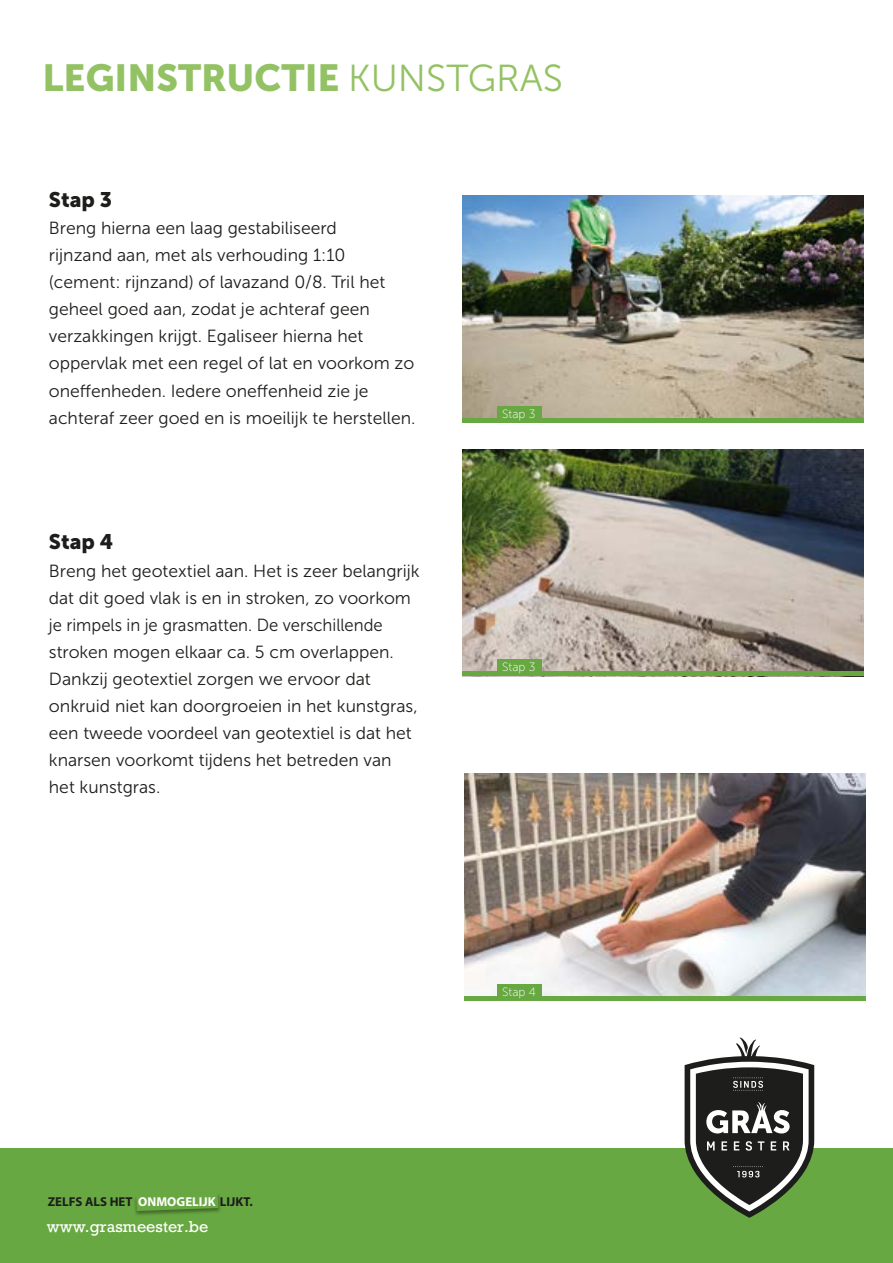
<style>
.page{position:relative;width:893px;height:1263px;background:#fff}
.page>*{position:absolute;margin:0;border:0;box-sizing:border-box;transform-origin:0 0}
.t1{font:37.5px "Museo Sans 900";color:#93c264}
.t2{font:21px "Museo Sans 900";color:#1d1d1b}
.t3{font:17.55px/27px "Museo Sans 300";color:#1d1d1b}
.t4{font:15px "Rockwell";color:#fff}
.t5{font:700 12.9px "Myriad Pro";color:#1d1d1b}
.t6{font:12px "Museo Sans 100";color:#fff}
.s1{font-family:"Museo Sans 300"}
.s2{color:#fff}
</style>
<div class="page">
<div style="left:0;top:1148px;width:893px;height:115px;background:#68a842"></div>
<svg style="left:685px;top:1037px;width:129px;height:181px"></svg>
<img style="left:135px;top:1194px;width:86px;height:21px">
<svg style="left:136px;top:1194px;width:82px;height:17px"></svg>
<img style="left:462px;top:196px;width:402px;height:223px">
<hr style="left:462px;top:419px;width:402px;height:4px;background:#68a842">
<img style="left:462px;top:449px;width:402px;height:223px">
<hr style="left:462px;top:672px;width:402px;height:4px;background:#68a842">
<img style="left:464px;top:774px;width:401px;height:222px">
<div style="left:464px;top:996px;width:401px;height:5px;background:#68a842"></div>
<div style="left:497px;top:406px;width:45px;height:17px;background:#68a842"></div>
<div style="left:497px;top:659px;width:45px;height:17px;background:#68a842"></div>
<div style="left:497px;top:984px;width:45px;height:17px;background:#68a842"></div>
<h1 class="t1" style="left:43px;top:56px;width:522px">LEGINSTRUCTIE <span class="s1">KUNSTGRAS</span></h1>
<p class="t2" style="left:49px;top:188px;width:65px">Stap 3</p>
<p class="t3" style="left:49px;top:215px;width:368px">Breng hierna een laag gestabiliseerd<br>rijnzand aan, met als verhouding 1:10 (cement: rijnzand) of lavazand 0/8. Tril het geheel goed aan, zodat je achteraf geen verzakkingen krijgt. Egaliseer hierna het oppervlak met een regel of lat en voorkom zo oneffenheden. Iedere oneffenheid zie je achteraf zeer goed en is moeilijk te herstellen.</p>
<p class="t2" style="left:49px;top:530px;width:66px">Stap 4</p>
<p class="t3" style="left:49px;top:557px;width:372px">Breng het geotextiel aan. Het is zeer belangrijk dat dit goed vlak is en in stroken, zo voorkom je rimpels in je grasmatten. De verschillende stroken mogen elkaar ca. 5 cm overlappen.<br>Dankzij geotextiel zorgen we ervoor dat onkruid niet kan doorgroeien in het kunstgras, een tweede voordeel van geotextiel is dat het knarsen voorkomt tijdens het betreden van het kunstgras.</p>
<p class="t5" style="left:48px;top:1193px;width:206px">ZELFS ALS HET <span class="s2">ONMOGELIJK</span> LIJKT.</p>
<p class="t4" style="left:47px;top:1217px;width:163px">www.grasmeester.be</p>
<p class="t6" style="left:502px;top:407px;width:35px">Stap 3</p>
<p class="t6" style="left:502px;top:660px;width:35px">Stap 3</p>
<p class="t6" style="left:502px;top:985px;width:35px">Stap 4</p>
</div>
